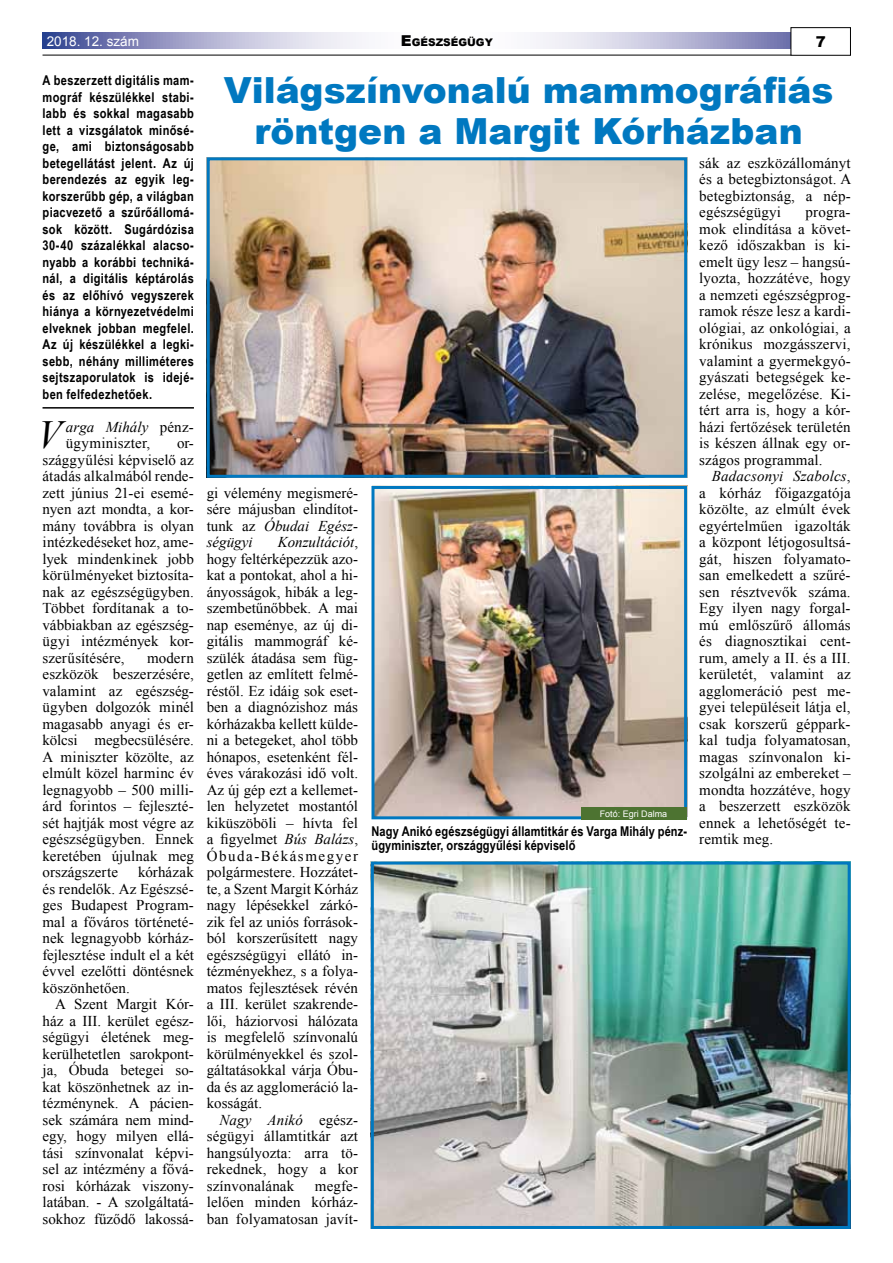
<style>
.page{position:relative;width:893px;height:1263px;background:#fff}
.page>*{position:absolute;margin:0;border:0;box-sizing:border-box;transform-origin:0 0}
.t1{font:italic 39.9px "Times New Roman";color:#000}
.t2{font:900 36px/40.5px "Arial";color:#0078c0;text-align:center}
.t3{font:15px/16.5px "Times New Roman";letter-spacing:.01em;color:#000;text-align:justify}
.t4{font:900 15px "Arial";color:#000}
.t5{font:700 13.5px/16.5px "Arial Narrow";letter-spacing:.01em;color:#000;text-align:justify}
.t6{font:13.5px "Arial";color:#fff}
.t7{font:900 10.5px "Arial";color:#000}
.t8{font:9px "Arial";color:#fff}
.s1{font-size:15px}
.s2{font-style:italic}
</style>
<div class="page">
<svg style="left:43px;top:33px;width:748px;height:15px"></svg>
<div style="left:791px;top:27px;width:60px;height:28px;border:1px solid #000"></div>
<hr style="left:43px;top:55px;width:748px;height:1px;background:#000">
<hr style="left:43px;top:407px;width:151px;height:2px;background:#000">
<img style="left:211px;top:161px;width:472px;height:313px">
<div style="left:207px;top:157px;width:480px;height:321px;border:3px solid #0078c0"></div>
<img style="left:375px;top:865px;width:472px;height:360px">
<div style="left:371px;top:861px;width:480px;height:368px;border:3px solid #0078c0"></div>
<img style="left:375px;top:490px;width:308px;height:325px">
<div style="left:371px;top:486px;width:316px;height:333px;border:3px solid #0078c0"></div>
<div style="left:581px;top:807px;width:105px;height:13px;background:#4d7331"></div>
<p class="t6" style="left:47px;top:33px;width:94px">2018. 12. szám</p>
<p class="t7" style="left:401px;top:34px;width:93px"><span class="s1">E</span>GÉSZSÉGÜGY</p>
<p class="t4" style="left:816px;top:31px;width:12px">7</p>
<p class="t5" style="left:43px;top:71px;width:153px">A beszerzett digitális mam&shy;mográf készülékkel stabi&shy;labb és sokkal magasabb lett a vizsgálatok minősé&shy;ge, ami biztonságosabb betegellátást jelent. Az új berendezés az egyik leg&shy;korszerűbb gép, a világban piacvezető a szűrőállomá&shy;sok között. Sugárdózisa 30-40 százalékkal alacso&shy;nyabb a korábbi techniká&shy;nál, a digitális képtárolás és az előhívó vegyszerek hiánya a környezetvédelmi elveknek jobban megfelel.<br>Az új készülékkel a legki&shy;sebb, néhány milliméteres sejtszaporulatok is idejé&shy;ben felfedezhetőek.</p>
<h1 class="t1" style="left:38px;top:407px;width:26px">V</h1>
<p class="t3" style="left:66px;top:418px;width:130px"><span class="s2">arga Mihály</span> pénz&shy;ügyminiszter,</p>
<h2 class="t2" style="left:224px;top:69px;width:611px">Világszínvonalú mammográfiás röntgen a Margit Kórházban</h2>
<p class="t3" style="left:699px;top:154px;width:154px">sák az eszközállományt és a betegbiztonságot. A betegbiztonság, a nép&shy;egészségügyi</p>
<p class="t3" style="left:699px;top:204px;width:153px;text-indent:106px">progra&shy;mok elindítása a követ&shy;kező időszakban is ki&shy;emelt ügy lesz – hangsú&shy;lyozta, hozzátéve, hogy a nemzeti egészségprog&shy;ramok része lesz a kardi&shy;ológiai, az onkológiai, a krónikus mozgásszervi, valamint a gyermekgyó&shy;gyászati betegségek ke&shy;zelése, megelőzése. Ki&shy;tért arra is, hogy a kór&shy;házi fertőzések területén is készen állnak egy or&shy;szágos programmal.</p>
<p class="t3" style="left:699px;top:468px;width:153px;text-indent:13px"><span class="s2">Badacsonyi Szabolcs</span>, a kórház főigazgatója közölte, az elmúlt évek egyértelműen igazolták a központ létjogosultsá&shy;gát, hiszen folyamato&shy;san emelkedett a szűré&shy;sen résztvevők száma.<br>Egy ilyen nagy forgal&shy;mú emlőszűrő állomás és diagnosztikai cent&shy;rum, amely a II. és a III. kerületét, valamint az agglomeráció pest me&shy;gyei településeit látja el, csak korszerű géppark&shy;kal tudja folyamatosan, magas színvonalon ki&shy;szolgálni az embereket – mondta hozzátéve, hogy a beszerzett eszközök ennek a lehetőségét te&shy;remtik meg.</p>
<p class="t3" style="left:43px;top:435px;width:153px;text-indent:135px">or&shy;szággyűlési képviselő az átadás alkalmából rende&shy;zett június 21-ei esemé&shy;nyen azt mondta, a kor&shy;mány továbbra is olyan intézkedéseket hoz, ame&shy;lyek mindenkinek jobb körülményeket biztosíta&shy;nak az egészségügyben.<br>Többet fordítanak a to&shy;vábbiakban az egészség&shy;ügyi intézmények kor&shy;szerűsítésére,</p>
<p class="t3" style="left:207px;top:484px;width:153px">gi vélemény megismeré&shy;sére májusban elindítot&shy;tunk az <span class="s2">Óbudai Egész&shy;ségügyi</span></p>
<p class="t3" style="left:207px;top:534px;width:153px;text-indent:71px"><span class="s2">Konzultációt</span>, hogy feltérképezzük azo&shy;kat a pontokat, ahol a hi&shy;ányosságok, hibák a leg&shy;szembetűnőbbek. A mai nap eseménye, az új di&shy;gitális mammográf ké&shy;szülék átadása sem füg&shy;getlen az említett felmé&shy;réstől. Ez idáig sok eset&shy;ben a diagnózishoz más kórházakba kellett külde&shy;ni a betegeket, ahol több hónapos, esetenként fél&shy;éves várakozási idő volt.<br>Az új gép ezt a kellemet&shy;len helyzetet mostantól kiküszöböli – hívta fel a figyelmet <span class="s2">Bús Balázs</span>, Óbuda-Békásmegyer polgármestere. Hozzátet&shy;te, a Szent Margit Kórház nagy lépésekkel zárkó&shy;zik fel az uniós források&shy;ból korszerűsített nagy egészségügyi ellátó in&shy;tézményekhez, s a folya&shy;matos fejlesztések révén a III. kerület szakrende&shy;lői, háziorvosi hálózata is megfelelő színvonalú körülményekkel és szol&shy;gáltatásokkal várja Óbu&shy;da és az agglomeráció la&shy;kosságát.</p>
<p class="t3" style="left:207px;top:1111px;width:153px;text-indent:13px"><span class="s2">Nagy Anikó</span> egész&shy;ségügyi államtitkár azt hangsúlyozta: arra tö&shy;rekednek, hogy a kor színvonalának</p>
<p class="t3" style="left:43px;top:649px;width:153px;text-indent:105px">modern eszközök beszerzésére, valamint az egészség&shy;ügyben dolgozók minél magasabb anyagi és er&shy;kölcsi megbecsülésére.<br>A miniszter közölte, az elmúlt közel harminc év legnagyobb – 500 milli&shy;árd forintos – fejleszté&shy;sét hajtják most végre az egészségügyben. Ennek keretében újulnak meg országszerte</p>
<p class="t8" style="left:600px;top:807px;width:69px">Fotó: Egri Dalma</p>
<p class="t5" style="left:371px;top:823px;width:317px;line-height:14.9px">Nagy Anikó egészségügyi államtitkár és Varga Mihály pénz&shy;ügyminiszter, országgyűlési képviselő</p>
<p class="t3" style="left:43px;top:864px;width:153px;text-indent:96px">kórházak és rendelők. Az Egészsé&shy;ges Budapest Program&shy;mal a főváros történeté&shy;nek legnagyobb kórház&shy;fejlesztése indult el a két évvel ezelőtti döntésnek köszönhetően.</p>
<p class="t3" style="left:43px;top:996px;width:153px;text-indent:13px">A Szent Margit Kór&shy;ház a III. kerület egész&shy;ségügyi életének meg&shy;kerülhetetlen sarokpont&shy;ja, Óbuda betegei so&shy;kat köszönhetnek az in&shy;tézménynek. A pácien&shy;sek számára nem mind&shy;egy, hogy milyen ellá&shy;tási színvonalat képvi&shy;sel az intézmény a fővá&shy;rosi kórházak viszony&shy;latában. - A szolgáltatá&shy;sokhoz fűződő lakossá-</p>
<p class="t3" style="left:207px;top:1177px;width:153px;text-indent:108px">megfe&shy;lelően minden kórház&shy;ban folyamatosan javít-</p>
</div>
